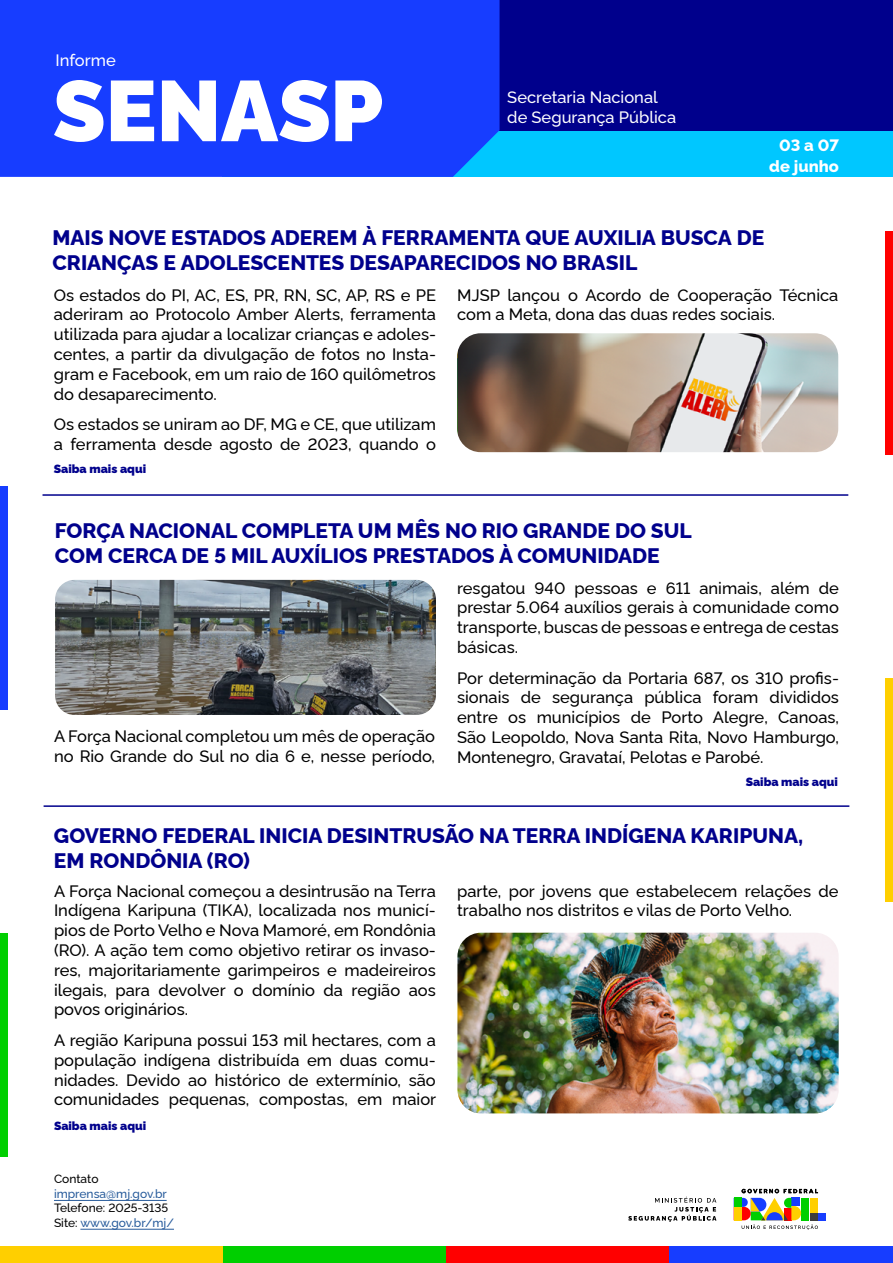
<style>
.page{position:relative;width:893px;height:1263px;background:#fff}
.page>*{position:absolute;margin:0;border:0;box-sizing:border-box;transform-origin:0 0}
.t1{font:900 85.5px "Rawline";color:#fff}
.t2{font:800 21px/25.2px "Rawline";color:#00008c}
.t3{font:500 16.5px/19.8px "Rawline";color:#000;text-align:justify}
.t4{font:500 16.5px/19.8px "Rawline";color:#fff}
.t5{font:800 16.5px/21px "Rawline";color:#fff;text-align:center}
.t6{font:500 12px/14.4px "Rawline";color:#000}
.t7{font:900 12px "Rawline";color:#00008c}
.t8{font:500 12px "Rawline";color:#275b9b}
.s1{color:#275b9b}
</style>
<div class="page">
<div style="left:222px;top:131px;width:671px;height:46px;background:#00c7ff"></div>
<div style="left:0;top:0;width:893px;height:131px;background:#00008c"></div>
<div style="left:0;top:0;width:500px;height:177px;background:#173dff"></div>
<div style="left:885px;top:678px;width:8px;height:223px;background:#ffcf00"></div>
<div style="left:0;top:933px;width:8px;height:223px;background:#00cf00"></div>
<div style="left:885px;top:232px;width:8px;height:223px;background:#f00"></div>
<div style="left:0;top:486px;width:8px;height:224px;background:#173dff"></div>
<div style="left:0;top:1247px;width:223px;height:16px;background:#ffcf00"></div>
<div style="left:223px;top:1247px;width:223px;height:16px;background:#00cf00"></div>
<div style="left:446px;top:1247px;width:224px;height:16px;background:#f00"></div>
<div style="left:670px;top:1247px;width:223px;height:16px;background:#173dff"></div>
<div style="left:818px;top:1213px;width:8px;height:7px;background:#173dff"></div>
<svg style="left:734px;top:1189px;width:84px;height:41px"></svg>
<svg style="left:628px;top:1197px;width:88px;height:25px"></svg>
<hr style="left:54px;top:1200px;width:113px;height:1px;background:#275b9b">
<hr style="left:80px;top:1229px;width:94px;height:1px;background:#275b9b">
<hr style="left:44px;top:805px;width:805px;height:2px;background:#00008c">
<hr style="left:43px;top:494px;width:805px;height:2px;background:#00008c">
<img style="left:457px;top:933px;width:382px;height:180px">
<img style="left:457px;top:333px;width:381px;height:119px">
<img style="left:55px;top:580px;width:381px;height:135px">
<p class="t4" style="left:56px;top:49px;width:62px">Informe</p>
<h1 class="t1" style="left:53px;top:45px;width:332px">SENASP</h1>
<p class="t4" style="left:507px;top:86px;width:170px">Secretaria Nacional de Segurança Pública</p>
<p class="t5" style="left:769px;top:133px;width:71px">03 a 07 de junho</p>
<p class="t2" style="left:53px;top:223px;width:713px">MAIS NOVE ESTADOS ADEREM À FERRAMENTA QUE AUXILIA BUSCA DE<br>CRIANÇAS E ADOLESCENTES DESAPARECIDOS NO BRASIL</p>
<p class="t3" style="left:54px;top:283px;width:384px">Os estados do PI, AC, ES, PR, RN, SC, AP, RS e PE aderiram ao Protocolo Amber Alerts, ferramenta utilizada para ajudar a localizar crianças e adoles&shy;centes, a partir da divulgação de fotos no Insta&shy;gram e Facebook, em um raio de 160 quilômetros do desaparecimento.</p>
<p class="t3" style="left:54px;top:413px;width:384px">Os estados se uniram ao DF, MG e CE, que utilizam a ferramenta desde agosto de 2023, quando o</p>
<p class="t7" style="left:54px;top:460px;width:94px">Saiba mais aqui</p>
<p class="t3" style="left:457px;top:283px;width:383px">MJSP lançou o Acordo de Cooperação Técnica com a Meta, dona das duas redes sociais.</p>
<p class="t2" style="left:55px;top:516px;width:638px">FORÇA NACIONAL COMPLETA UM MÊS NO RIO GRANDE DO SUL<br>COM CERCA DE 5 MIL AUXÍLIOS PRESTADOS À COMUNIDADE</p>
<p class="t3" style="left:54px;top:725px;width:383px">A Força Nacional completou um mês de operação no Rio Grande do Sul no dia 6 e, nesse período,</p>
<p class="t3" style="left:457px;top:576px;width:383px">resgatou 940 pessoas e 611 animais, além de prestar 5.064 auxílios gerais à comunidade como transporte, buscas de pessoas e entrega de cestas básicas.</p>
<p class="t3" style="left:457px;top:666px;width:383px">Por determinação da Portaria 687, os 310 profis&shy;sionais de segurança pública foram divididos entre os municípios de Porto Alegre, Canoas, São Leopoldo, Nova Santa Rita, Novo Hamburgo, Montenegro, Gravataí, Pelotas e Parobé.</p>
<p class="t7" style="left:746px;top:772px;width:94px">Saiba mais aqui</p>
<p class="t2" style="left:54px;top:821px;width:751px">GOVERNO FEDERAL INICIA DESINTRUSÃO NA TERRA INDÍGENA KARIPUNA,<br>EM RONDÔNIA (RO)</p>
<p class="t3" style="left:54px;top:879px;width:383px">A Força Nacional começou a desintrusão na Terra Indígena Karipuna (TIKA), localizada nos municí&shy;pios de Porto Velho e Nova Mamoré, em Rondônia (RO). A ação tem como objetivo retirar os invaso&shy;res, majoritariamente garimpeiros e madeireiros ilegais, para devolver o domínio da região aos povos originários.</p>
<p class="t3" style="left:54px;top:1028px;width:384px">A região Karipuna possui 153 mil hectares, com a população indígena distribuída em duas comu&shy;nidades. Devido ao histórico de extermínio, são comunidades pequenas, compostas, em maior</p>
<p class="t7" style="left:54px;top:1116px;width:94px">Saiba mais aqui</p>
<p class="t6" style="left:54px;top:1171px;width:46px">Contato</p>
<p class="t8" style="left:54px;top:1184px;width:114px">imprensa@mj.gov.br</p>
<p class="t6" style="left:54px;top:1199px;width:121px">Telefone: 2025-3135<br>Site: <span class="s1">www.gov.br/mj/</span></p>
<p class="t3" style="left:457px;top:879px;width:383px">parte, por jovens que estabelecem relações de trabalho nos distritos e vilas de Porto Velho.</p>
</div>
